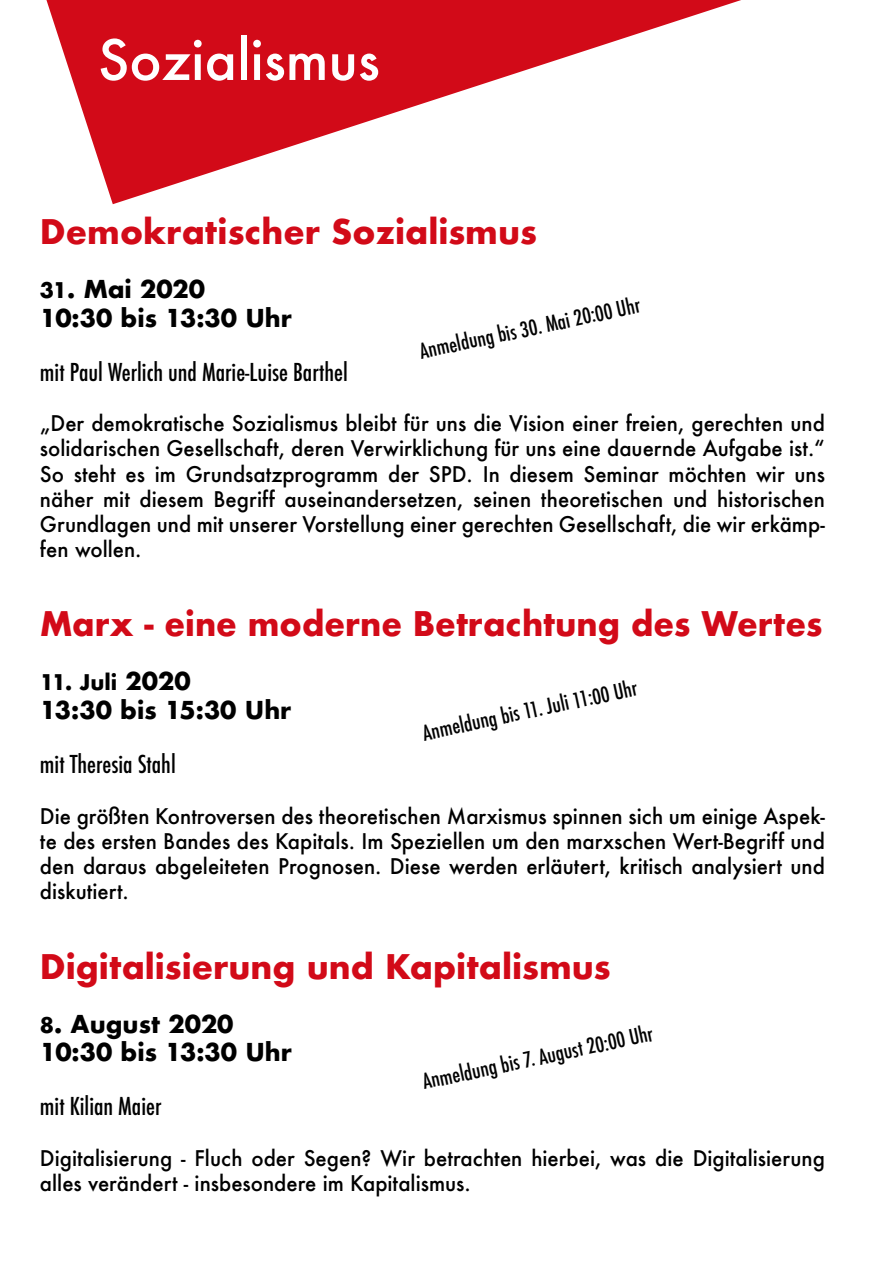
<style>
.page{position:relative;width:893px;height:1263px;background:#fff}
.page>*{position:absolute;margin:0;border:0;box-sizing:border-box;transform-origin:0 0}
.t1{font:500 54px "Futura";color:#fff}
.t2{font:700 33px "Futura";color:#d20a18}
.t3{font:700 24px/28.8px "Futura";color:#000}
.t4{font:500 condensed 24px "Futura";color:#000}
.t5{font:500 21px/25.2px "Futura";color:#000;text-align:justify}
.t6{font:500 condensed 21px "Futura";color:#000}
.t7{font:700 21px "Futura";color:#000}
.s1{font-size:21px}
.s2{font-size:24px}
</style>
<div class="page">
<svg style="left:46px;top:0;width:695px;height:204px"></svg>
<h1 class="t1" style="left:98px;top:23px;width:283px">Sozialismus</h1>
<h2 class="t2" style="left:40px;top:208px;width:498px">Demokratischer Sozialismus</h2>
<p class="t3" style="left:40px;top:275px;width:254px"><span class="s1">31</span>. Mai 2020<br>10:30 bis 13:30 Uhr</p>
<p class="t4" style="left:40px;top:357px;width:309px">mit Paul Werlich und Marie-Luise Barthel</p>
<p class="t5" style="left:40px;top:411px;width:786px">„Der demokratische Sozialismus bleibt für uns die Vision einer freien, gerechten und solidarischen Gesellschaft, deren Verwirklichung für uns eine dauernde Aufgabe ist.“ So steht es im Grundsatzprogramm der SPD. In diesem Seminar möchten wir uns näher mit diesem Begriff auseinandersetzen, seinen theoretischen und historischen Grundlagen und mit unserer Vorstellung einer gerechten Gesellschaft, die wir erkämp&shy;fen wollen.</p>
<p class="t6" style="left:417px;top:338px;width:226px;rotate:-12deg">Anmeldung bis 30. Mai 20:00 Uhr</p>
<h2 class="t2" style="left:40px;top:600px;width:784px">Marx - eine moderne Betrachtung des Wertes</h2>
<p class="t7" style="left:40px;top:667px;width:152px">11. Juli <span class="s2">2020</span></p>
<p class="t3" style="left:40px;top:696px;width:253px">13:30 bis 15:30 Uhr</p>
<p class="t4" style="left:40px;top:749px;width:137px">mit Theresia Stahl</p>
<p class="t5" style="left:40px;top:803px;width:786px">Die größten Kontroversen des theoretischen Marxismus spinnen sich um einige Aspek&shy;te des ersten Bandes des Kapitals. Im Speziellen um den marxschen Wert-Begriff und den daraus abgeleiteten Prognosen. Diese werden erläutert, kritisch analysiert und diskutiert.</p>
<p class="t6" style="left:420px;top:720px;width:220px;rotate:-12deg">Anmeldung bis 11. Juli 11:00 Uhr</p>
<h2 class="t2" style="left:40px;top:942px;width:572px">Digitalisierung und Kapitalismus</h2>
<p class="t3" style="left:40px;top:1009px;width:254px"><span class="s1">8</span>. August 2020<br>10:30 bis 13:30 Uhr</p>
<p class="t4" style="left:40px;top:1091px;width:123px">mit Kilian Maier</p>
<p class="t5" style="left:40px;top:1145px;width:786px">Digitalisierung - Fluch oder Segen? Wir betrachten hierbei, was die Digitalisierung alles verändert - insbesondere im Kapitalismus.</p>
<p class="t6" style="left:420px;top:1068px;width:236px;rotate:-12deg">Anmeldung bis 7. August 20:00 Uhr</p>
</div>
